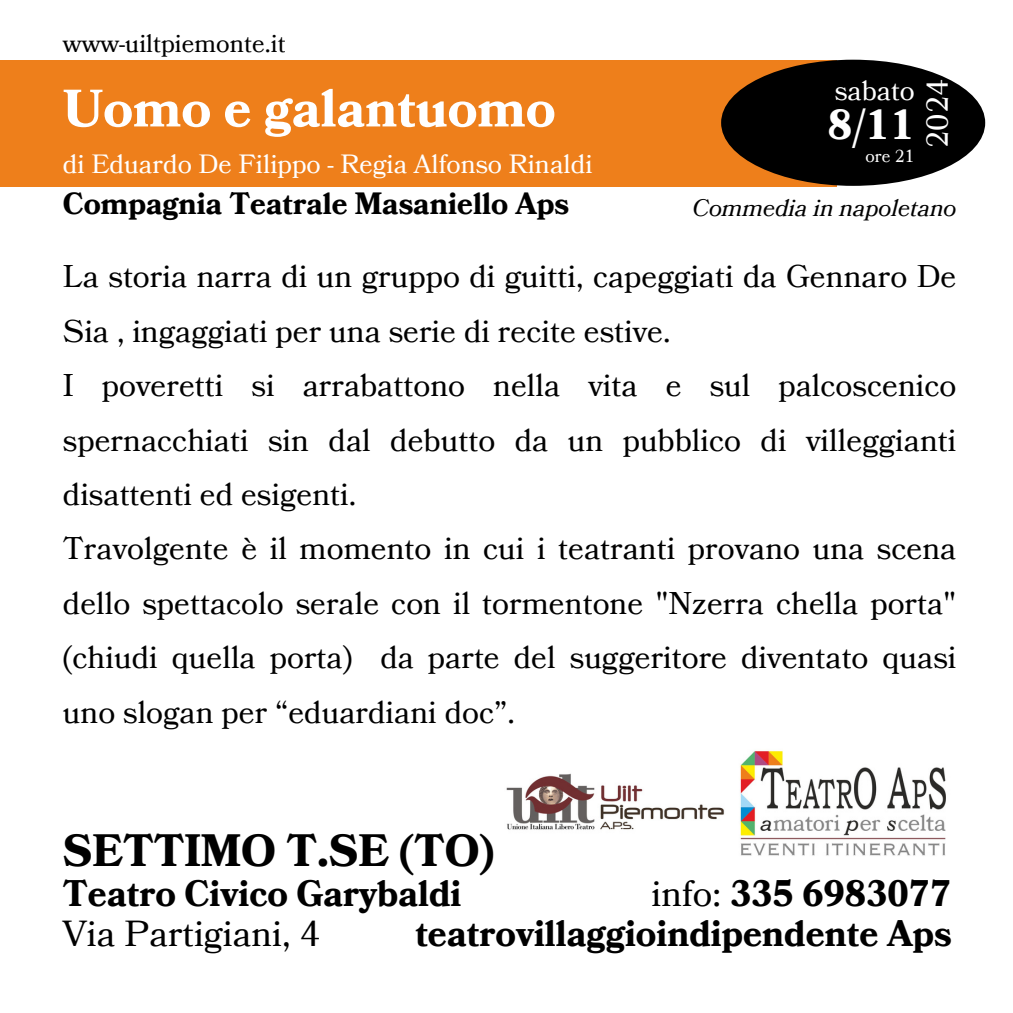
<style>
.page{position:relative;width:1013px;height:1013px;background:#fff}
.page>*{position:absolute;margin:0;border:0;box-sizing:border-box;transform-origin:0 0}
.t1{font:700 52.5px "Bookmania";color:#fff}
.t2{font:700 44.12px "Bookmania";color:#000}
.t3{font:700 41.25px "Bookmania";color:#fff}
.t4{font:700 36px "Bookmania";color:#000}
.t5{font:36px "Bookmania";color:#000}
.t6{font:31.25px/54.4px "Bookmania";color:#000}
.t7{font:700 30px "Bookmania";color:#000}
.t8{font:30px "Bookmania";color:#fff}
.t9{font:27.5px "Bookmania";color:#fff}
.t10{font:26.25px "Bookmania";color:#fff}
.t11{font:25px "Bookmania";color:#000}
.t12{font:italic 23.75px "Bookmania";color:#000}
.t13{font:17.25px "Bookmania";color:#fff}
.s1{font-weight:400}
</style>
<div class="page">
<div style="left:0;top:60px;width:836px;height:126px;background:#ee7f1b"></div>
<div style="left:721px;top:60px;width:264px;height:126px;background:#000;border-radius:50%"></div>
<img style="left:506px;top:773px;width:219px;height:57px">
<img style="left:740px;top:751px;width:206px;height:105px">
<h1 class="t11" style="left:63px;top:27px;width:224px">www-uiltpiemonte.it</h1>
<h3 class="t1" style="left:63px;top:73px;width:494px">Uomo e galantuomo</h3>
<h3 class="t10" style="left:63px;top:147px;width:531px">di Eduardo De Filippo - Regia Alfonso Rinaldi</h3>
<h3 class="t7" style="left:63px;top:183px;width:508px">Compagnia Teatrale Masaniello Aps</h3>
<h2 class="t9" style="left:834px;top:72px;width:82px">sabato</h2>
<h2 class="t3" style="left:828px;top:97px;width:88px">8/11</h2>
<h2 class="t13" style="left:865px;top:144px;width:51px">ore 21</h2>
<p class="t8" style="left:917px;top:148px;width:71px;rotate:-90deg">2024</p>
<h3 class="t12" style="left:692px;top:192px;width:265px">Commedia in napoletano</h3>
<h3 class="t6" style="left:63px;top:250px;width:895px">La storia narra di un gruppo di guitti, capeggiati da Gennaro De Sia , ingaggiati per una serie di recite estive.<br>I poveretti si arrabattono nella vita e sul palcoscenico spernacchiati sin dal debutto da un pubblico di villeggianti disattenti ed esigenti.<br>Travolgente è il momento in cui i teatranti provano una scena dello spettacolo serale con il tormentone "Nzerra chella porta" (chiudi quella porta) da parte del suggeritore diventato quasi uno slogan per “eduardiani doc”.</h3>
<h2 class="t2" style="left:63px;top:821px;width:433px">SETTIMO T.SE (TO)</h2>
<h2 class="t4" style="left:63px;top:869px;width:400px">Teatro Civico Garybaldi</h2>
<h2 class="t4" style="left:651px;top:869px;width:301px"><span class="s1">info:</span> 335 6983077</h2>
<h2 class="t5" style="left:63px;top:909px;width:259px">Via Partigiani, 4</h2>
<h2 class="t4" style="left:415px;top:909px;width:538px">teatrovillaggioindipendente Aps</h2>
</div>
